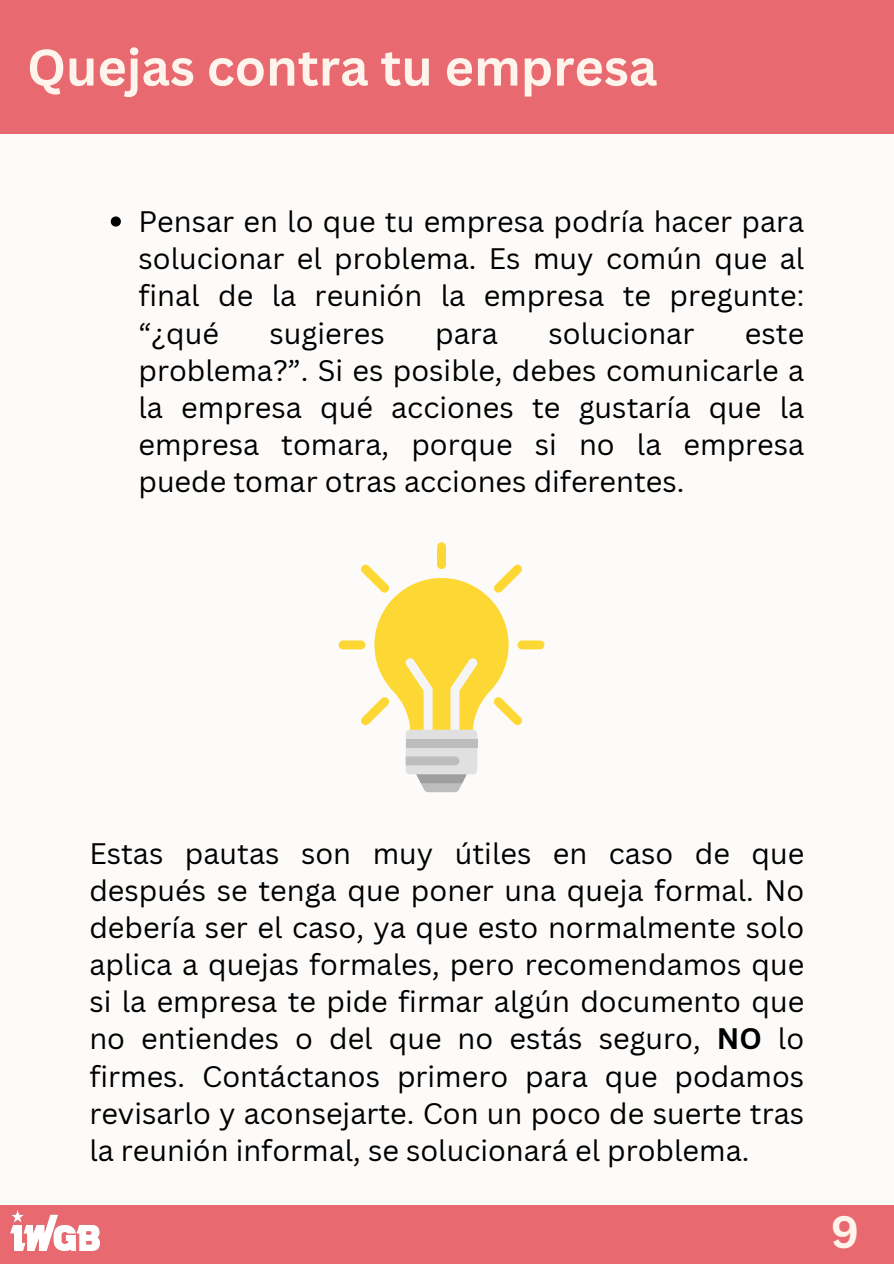
<style>
.page{position:relative;width:894px;height:1264px;background:#fff}
.page>*{position:absolute;margin:0;border:0;box-sizing:border-box;transform-origin:0 0}
.t1{font:700 50.25px "Canva Sans";color:#fff4eb}
.t2{font:700 44.25px "Canva Sans";color:#fff4eb}
.t3{font:28.8px/37.2px "Canva Sans";color:#000;text-align:justify}
.s1{font-weight:700}
</style>
<div class="page">
<div style="left:0;top:0;width:893px;height:1263px;background:#fdfbf9"></div>
<div style="left:0;top:0;width:893px;height:134px;background:#e86a70"></div>
<div style="left:0;top:1204px;width:893px;height:59px;background:#e86a70"></div>
<img style="left:10px;top:1210px;width:89px;height:40px">
<svg style="left:338px;top:542px;width:206px;height:250px"></svg>
<svg style="left:111px;top:216px;width:10px;height:10px"></svg>
<h2 class="t1" style="left:27px;top:32px;width:631px">Quejas contra tu empresa</h2>
<p class="t3" style="left:138px;top:202px;width:667px">Pensar en lo que tu empresa podría hacer para solucionar el problema. Es muy común que al final de la reunión la empresa te pregunte: “¿qué</p>
<p class="t3" style="left:269px;top:314px;width:117px">sugieres</p>
<p class="t3" style="left:435px;top:314px;width:64px">para</p>
<p class="t3" style="left:548px;top:314px;width:147px">solucionar</p>
<p class="t3" style="left:138px;top:314px;width:667px;text-indent:606px">este problema?”. Si es posible, debes comunicarle a la empresa qué acciones te gustaría que la empresa tomara, porque si no la empresa puede tomar otras acciones diferentes.</p>
<p class="t3" style="left:89px;top:833px;width:716px">Estas pautas son muy útiles en caso de que después se tenga que poner una queja formal. No debería ser el caso, ya que esto normalmente solo aplica a quejas formales, pero recomendamos que si la empresa te pide firmar algún documento que no entiendes o del que no estás seguro, <span class="s1">NO</span> lo firmes. Contáctanos primero para que podamos revisarlo y aconsejarte. Con un poco de suerte tras la reunión informal, se solucionará el problema.</p>
<h1 class="t2" style="left:830px;top:1200px;width:30px">9</h1>
</div>
